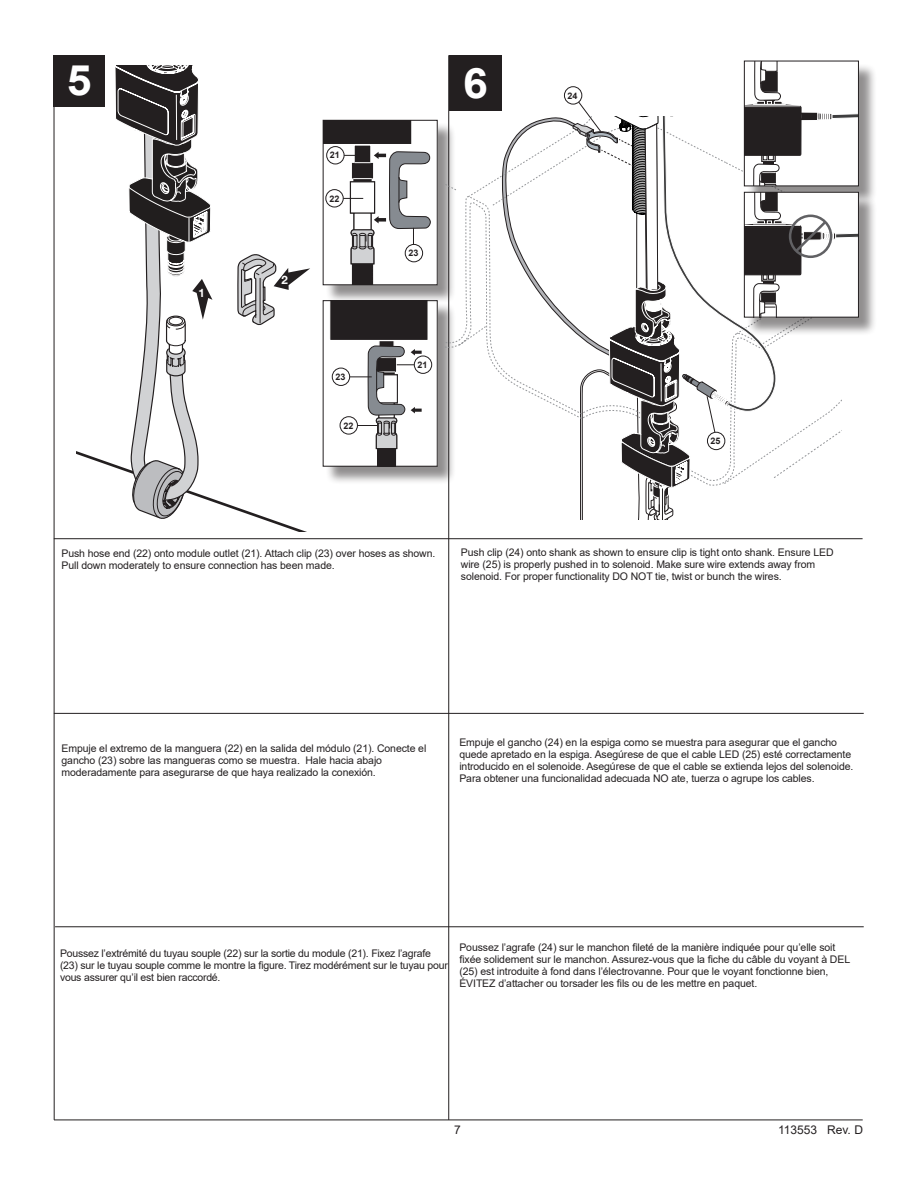
<style>
.page{position:relative;width:918px;height:1188px;background:#fff}
.page>*{position:absolute;margin:0;border:0;box-sizing:border-box;transform-origin:0 0}
.t1{font:700 42px "Arial";color:#fff;scale:1.06 1}
.t2{font:12px "Arial";color:#231f20}
.t3{font:10.5px/12px "Arial";letter-spacing:-.01em;color:#231f20}
.t4{font:700 9px "Arial";color:#231f20}
</style>
<div class="page">
<hr style="left:54px;top:1120px;width:809px;height:1px;background:#231f20">
<svg style="left:77px;top:119px;width:268px;height:412px"></svg>
<div style="left:53px;top:55px;width:52px;height:52px;background:#231f20"></div>
<hr style="left:54px;top:61px;width:1px;height:1059px;background:#231f20">
<hr style="left:54px;top:538px;width:809px;height:1px;background:#231f20">
<div style="left:325px;top:303px;width:131px;height:182px;background:#231f20;opacity:.5"></div>
<div style="left:323px;top:301px;width:114px;height:165px;background:#fff"></div>
<div style="left:323px;top:300px;width:115px;height:167px;border:1px solid #231f20"></div>
<div style="left:325px;top:122px;width:131px;height:182px;background:#231f20;opacity:.5"></div>
<div style="left:323px;top:120px;width:114px;height:165px;background:#fff"></div>
<hr style="left:448px;top:55px;width:1px;height:1065px;background:#231f20">
<hr style="left:54px;top:713px;width:810px;height:1px;background:#231f20">
<hr style="left:55px;top:926px;width:809px;height:1px;background:#231f20">
<div style="left:414px;top:356px;width:18px;height:18px;border:1px solid #231f20;border-radius:50%"></div>
<svg style="left:329px;top:301px;width:100px;height:165px"></svg>
<div style="left:340px;top:417px;width:17px;height:17px;background:#fff;border-radius:50%"></div>
<div style="left:340px;top:416px;width:18px;height:18px;border:1px solid #231f20;border-radius:50%"></div>
<hr style="left:342px;top:376px;width:30px;height:1px;background:#231f20">
<div style="left:332px;top:368px;width:18px;height:17px;background:#fff;border-radius:50%"></div>
<div style="left:332px;top:368px;width:18px;height:18px;border:1px solid #231f20;border-radius:50%"></div>
<div style="left:449px;top:55px;width:53px;height:56px;background:#231f20"></div>
<svg style="left:445px;top:116px;width:11px;height:372px"></svg>
<svg style="left:445px;top:176px;width:55px;height:307px"></svg>
<div style="left:746px;top:63px;width:131px;height:142px;background:#231f20;opacity:.5"></div>
<div style="left:746px;top:194px;width:131px;height:142px;background:#231f20;opacity:.5"></div>
<svg style="left:323px;top:120px;width:108px;height:165px"></svg>
<div style="left:327px;top:147px;width:17px;height:17px;background:#fff;border-radius:50%"></div>
<div style="left:326px;top:146px;width:18px;height:18px;border:1px solid #231f20;border-radius:50%"></div>
<svg style="left:500px;top:61px;width:358px;height:459px"></svg>
<div style="left:707px;top:432px;width:18px;height:18px;background:#fff;border-radius:50%"></div>
<div style="left:707px;top:432px;width:18px;height:18px;border:1px solid #231f20;border-radius:50%"></div>
<svg style="left:237px;top:253px;width:73px;height:72px"></svg>
<svg style="left:114px;top:65px;width:98px;height:456px"></svg>
<h1 class="t1" style="left:67px;top:50px;width:25px">5</h1>
<p class="t4" style="left:330px;top:149px;width:12px">21</p>
<p class="t4" style="left:329px;top:192px;width:12px">22</p>
<h1 class="t1" style="left:463px;top:54px;width:25px">6</h1>
<p class="t4" style="left:408px;top:247px;width:12px">23</p>
<p class="t4" style="left:568px;top:89px;width:12px">24</p>
<p class="t4" style="left:335px;top:370px;width:12px">23</p>
<p class="t4" style="left:344px;top:419px;width:12px">22</p>
<p class="t4" style="left:417px;top:358px;width:12px">21</p>
<p class="t4" style="left:711px;top:435px;width:12px">25</p>
<p class="t3" style="left:62px;top:547px;width:375px">Push hose end (22) onto module outlet (21). Attach clip (23) over hoses as shown.<br>Pull down moderately to ensure connection has been made.</p>
<p class="t3" style="left:461px;top:546px;width:374px">Push clip (24) onto shank as shown to ensure clip is tight onto shank. Ensure LED wire (25) is properly pushed in to solenoid. Make sure wire extends away from solenoid. For proper functionality DO NOT tie, twist or bunch the wires.</p>
<p class="t3" style="left:62px;top:742px;width:366px">Empuje el extremo de la manguera (22) en la salida del módulo (21). Conecte el gancho (23) sobre las mangueras como se muestra. Hale hacia abajo moderadamente para asegurarse de que haya realizado la conexión.</p>
<p class="t3" style="left:459px;top:736px;width:395px">Empuje el gancho (24) en la espiga como se muestra para asegurar que el gancho quede apretado en la espiga. Asegúrese de que el cable LED (25) esté correctamente introducido en el solenoide. Asegúrese de que el cable se extienda lejos del solenoide.<br>Para obtener una funcionalidad adecuada NO ate, tuerza o agrupe los cables.</p>
<p class="t3" style="left:60px;top:947px;width:389px">Poussez l’extrémité du tuyau souple (22) sur la sortie du module (21). Fixez l’agrafe (23) sur le tuyau souple comme le montre la figure. Tirez modérément sur le tuyau pour vous assurer qu’il est bien raccordé.</p>
<p class="t3" style="left:459px;top:941px;width:392px">Poussez l’agrafe (24) sur le manchon fileté de la manière indiquée pour qu’elle soit fixée solidement sur le manchon. Assurez-vous que la fiche du câble du voyant à DEL (25) est introduite à fond dans l’électrovanne. Pour que le voyant fonctionne bien, ÉVITEZ d’attacher ou torsader les fils ou de les mettre en paquet.</p>
<p class="t2" style="left:454px;top:1122px;width:8px">7</p>
<p class="t2" style="left:778px;top:1121px;width:86px">113553 Rev. D</p>
</div>
